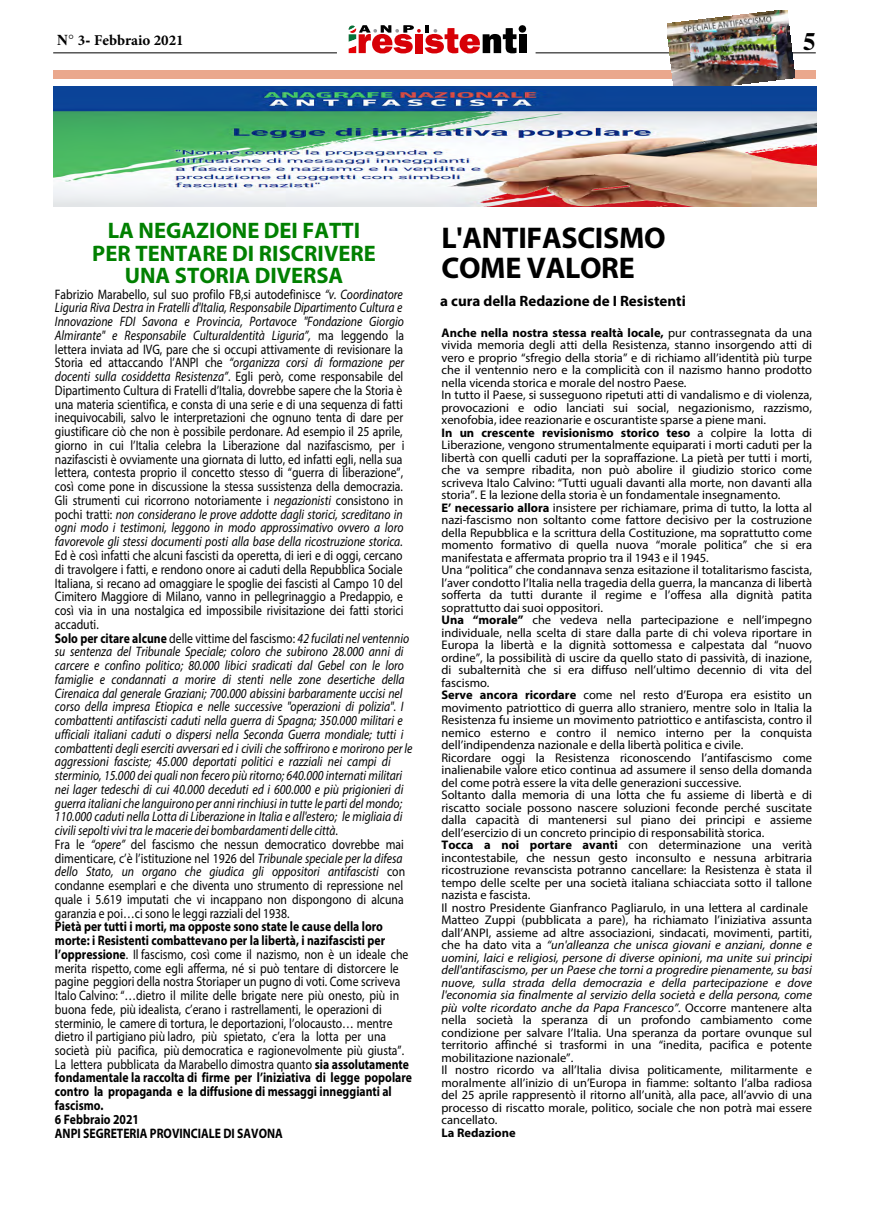
<style>
.page{position:relative;width:869px;height:1223px;background:#fff}
.page>*{position:absolute;margin:0;border:0;box-sizing:border-box;transform-origin:0 0}
.t1{font:700 30px/30px "Myriad Pro";letter-spacing:-.01em;color:#000}
.t2{font:700 25px "Times LT Std";color:#000}
.t3{font:700 22.5px/22.5px "Myriad Pro";color:#008000;text-align:center}
.t4{font:700 15px "Myriad Pro";color:#000}
.t5{font:700 15px "Minion Pro";color:#000}
.t6{font:13.75px/13.8px "Myriad Pro";color:#000;scale:.85 1}
.t7{font:italic 13.75px/13.8px "Myriad Pro";color:#000;scale:.85 1}
.t8{font:12.5px/12.5px "Myriad Pro";color:#000}
.t9{font:700 12.5px "Myriad Pro";color:#000}
.s1{font-family:"Times LT Std"}
.s2{font-style:italic}
.s3{font-style:normal}
.s4{font-weight:700;font-style:normal}
.s5{font-weight:700}
</style>
<div class="page">
<hr style="left:53px;top:53px;width:284px;height:1px;background:#000">
<hr style="left:535px;top:53px;width:280px;height:1px;background:#000">
<div style="left:53px;top:71px;width:762px;height:8px;background:#eaa88d"></div>
<div style="left:518px;top:34px;width:8px;height:19px;background:#000"></div>
<svg style="left:348px;top:25px;width:169px;height:29px"></svg>
<div style="left:518px;top:25px;width:8px;height:8px;background:#000;border-radius:50%"></div>
<img style="left:666px;top:10px;width:128px;height:76px">
<img style="left:53px;top:86px;width:763px;height:121px">
<p class="t5" style="left:57px;top:30px;width:128px"><span class="s1">N°</span> 3<span class="s1">-</span> Febbraio 2021</p>
<h2 class="t2" style="left:802px;top:26px;width:14px">5</h2>
<h3 class="t3" style="left:92px;top:219px;width:285px">LA NEGAZIONE DEI FATTI<br>PER TENTARE DI RISCRIVERE<br>UNA STORIA DIVERSA</h3>
<p class="t6" style="left:55px;top:287px;width:412px">Fabrizio Marabello, sul suo profilo FB,si autodefinisce <span class="s2">“v. Coordinatore Liguria Riva Destra in Fratelli d'Italia, Responsabile Dipartimento Cultura e Innovazione FDI Savona e Provincia, Portavoce "Fondazione Giorgio Almirante" e Responsabile CulturaIdentità Liguria”,</span> ma leggendo la lettera inviata ad IVG, pare che si occupi attivamente di revisionare la Storia ed attaccando l’ANPI che <span class="s2">“organizza corsi di formazione per docenti sulla cosiddetta Resistenza”</span>. Egli però, come responsabile del Dipartimento Cultura di Fratelli d’Italia, dovrebbe sapere che la Storia è una materia scientifica, e consta di una serie e di una sequenza di fatti inequivocabili, salvo le interpretazioni che ognuno tenta di dare per giustificare ciò che non è possibile perdonare. Ad esempio il 25 aprile, giorno in cui l’Italia celebra la Liberazione dal nazifascismo, per i nazifascisti è ovviamente una giornata di lutto, ed infatti egli, nella sua lettera, contesta proprio il concetto stesso di “guerra di liberazione”, così come pone in discussione la stessa sussistenza della democrazia.<br>Gli strumenti cui ricorrono notoriamente i <span class="s2">negazionisti</span> consistono in pochi tratti: <span class="s2">non considerano le prove addotte dagli storici, screditano in ogni modo i testimoni, leggono in modo approssimativo ovvero a loro favorevole gli stessi documenti posti alla base della ricostruzione storica.</span></p>
<p class="t7" style="left:55px;top:548px;width:422px"><span class="s3">Ed è così infatti che alcuni fascisti da operetta, di ieri e di oggi, cercano di travolgere i fatti, e rendono onore ai caduti della Repubblica Sociale Italiana, si recano ad omaggiare le spoglie dei fascisti al Campo 10 del Cimitero Maggiore di Milano, vanno in pellegrinaggio a Predappio, e così via in una nostalgica ed impossibile rivisitazione dei fatti storici accaduti.<br></span><span class="s4">Solo per citare alcune</span> <span class="s3">delle vittime del fascismo:</span> 42 fucilati nel ventennio su sentenza del Tribunale Speciale; coloro che subirono 28.000 anni di carcere e confino politico; 80.000 libici sradicati dal Gebel con le loro famiglie e condannati a morire di stenti nelle zone desertiche della Cirenaica dal generale Graziani; 700.000 abissini barbaramente uccisi nel corso della impresa Etiopica e nelle successive "operazioni di polizia". I combattenti antifascisti caduti nella guerra di Spagna; 350.000 militari e ufficiali italiani caduti o dispersi nella Seconda Guerra mondiale; tutti i combattenti degli eserciti avversari ed i civili che soffrirono e morirono per le aggressioni fasciste; 45.000 deportati politici e razziali nei campi di sterminio, 15.000 dei quali non fecero più ritorno; 640.000 internati militari nei lager tedeschi di cui 40.000 deceduti ed i 600.000 e più prigionieri di guerra italiani che languirono per anni rinchiusi in tutte le parti del mondo; 110.000 caduti nella Lotta di Liberazione in Italia e all'estero; le migliaia di civili sepolti vivi tra le macerie dei bombardamenti delle città<span class="s3">.<br>Fra le</span> “opere” <span class="s3">del fascismo che nessun democratico dovrebbe mai dimenticare, c’è l’istituzione nel 1926 del</span> Tribunale speciale per la difesa dello Stato, un organo che giudica gli oppositori antifascisti <span class="s3">con condanne esemplari e che diventa uno strumento di repressione nel quale i 5.619 imputati che vi incappano non dispongono di alcuna garanzia e poi…ci sono le leggi razziali del 1938.</span></p>
<p class="t6" style="left:55px;top:919px;width:421px"><span class="s5">Pietà per tutti i morti, ma opposte sono state le cause della loro morte: i Resistenti combattevano per la libertà, i nazifascisti per l’oppressione</span>. Il fascismo, così come il nazismo, non è un ideale che merita rispetto, come egli afferma, né si può tentare di distorcere le pagine peggiori della nostra Storiaper un pugno di voti. Come scriveva Italo Calvino: “…dietro il milite delle brigate nere più onesto, più in buona fede, più idealista, c’erano i rastrellamenti, le operazioni di sterminio, le camere di tortura, le deportazioni, l’olocausto… mentre dietro il partigiano più ladro, più spietato, c’era la lotta per una società più pacifica, più democratica e ragionevolmente più giusta”.<br>La lettera pubblicata da Marabello dimostra quanto <span class="s5">sia assolutamente fondamentale la raccolta di firme per l’iniziativa di legge popolare contro la propaganda e la diffusione di messaggi inneggianti al fascismo.<br>6 Febbraio 2021<br>ANPI SEGRETERIA PROVINCIALE DI SAVONA</span></p>
<h1 class="t1" style="left:441px;top:221px;width:225px">L'ANTIFASCISMO<br>COME VALORE</h1>
<p class="t4" style="left:440px;top:291px;width:247px">a cura della Redazione de I Resistenti</p>
<p class="t8" style="left:441px;top:326px;width:372px"><span class="s5">Anche nella nostra stessa realtà locale,</span> pur contrassegnata da una vivida memoria degli atti della Resistenza, stanno insorgendo atti di vero e proprio “sfregio della storia” e di richiamo all’identità più turpe che il ventennio nero e la complicità con il nazismo hanno prodotto nella vicenda storica e morale del nostro Paese.<br>In tutto il Paese, si susseguono ripetuti atti di vandalismo e di violenza, provocazioni e odio lanciati sui social, negazionismo, razzismo, xenofobia, idee reazionarie e oscurantiste sparse a piene mani.<br><span class="s5">In un crescente revisionismo storico teso</span> a colpire la lotta di Liberazione, vengono strumentalmente equiparati i morti caduti per la libertà con quelli caduti per la sopraffazione. La pietà per tutti i morti, che va sempre ribadita, non può abolire il giudizio storico come scriveva Italo Calvino: “Tutti uguali davanti alla morte, non davanti alla storia”. E la lezione della storia è un fondamentale insegnamento.<br><span class="s5">E’ necessario allora</span> insistere per richiamare, prima di tutto, la lotta al nazi-fascismo non soltanto come fattore decisivo per la costruzione della Repubblica e la scrittura della Costituzione, ma soprattutto come momento formativo di quella nuova “morale politica” che si era manifestata e affermata proprio tra il 1943 e il 1945.<br>Una “politica” che condannava senza esitazione il totalitarismo fascista, l’aver condotto l’Italia nella tragedia della guerra, la mancanza di libertà sofferta da tutti durante il regime e l’offesa alla dignità patita soprattutto dai suoi oppositori.<br><span class="s5">Una “morale”</span> che vedeva nella partecipazione e nell’impegno individuale, nella scelta di stare dalla parte di chi voleva riportare in Europa la libertà e la dignità sottomessa e calpestata dal “nuovo ordine”, la possibilità di uscire da quello stato di passività, di inazione, di subalternità che si era diffuso nell’ultimo decennio di vita del fascismo.<br><span class="s5">Serve ancora ricordare</span> come nel resto d’Europa era esistito un movimento patriottico di guerra allo straniero, mentre solo in Italia la Resistenza fu insieme un movimento patriottico e antifascista, contro il nemico esterno e contro il nemico interno per la conquista dell’indipendenza nazionale e della libertà politica e civile.<br>Ricordare oggi la Resistenza riconoscendo l’antifascismo come inalienabile valore etico continua ad assumere il senso della domanda del come potrà essere la vita delle generazioni successive.<br>Soltanto dalla memoria di una lotta che fu assieme di libertà e di riscatto sociale possono nascere soluzioni feconde perché suscitate dalla capacità di mantenersi sul piano dei principi e assieme dell’esercizio di un concreto principio di responsabilità storica.<br><span class="s5">Tocca a noi portare avanti</span> con determinazione una verità incontestabile, che nessun gesto inconsulto e nessuna arbitraria ricostruzione revanscista potranno cancellare: la Resistenza è stata il tempo delle scelte per una società italiana schiacciata sotto il tallone nazista e fascista.<br>Il nostro Presidente Gianfranco Pagliarulo, in una lettera al cardinale Matteo Zuppi (pubblicata a pare), ha richiamato l’iniziativa assunta dall’ANPI, assieme ad altre associazioni, sindacati, movimenti, partiti, che ha dato vita a <span class="s2">“un'alleanza che unisca giovani e anziani, donne e uomini, laici e religiosi, persone di diverse opinioni, ma unite sui principi dell'antifascismo, per un Paese che torni a progredire pienamente, su basi nuove, sulla strada della democrazia e della partecipazione e dove l'economia sia finalmente al servizio della società e della persona, come più volte ricordato anche da Papa Francesco”.</span> Occorre mantenere alta nella società la speranza di un profondo cambiamento come condizione per salvare l’Italia. Una speranza da portare ovunque sul territorio affinché si trasformi in una “inedita, pacifica e potente mobilitazione nazionale”.<br>Il nostro ricordo va all’Italia divisa politicamente, militarmente e moralmente all’inizio di un’Europa in fiamme: soltanto l’alba radiosa del 25 aprile rappresentò il ritorno all’unità, alla pace, all’avvio di una processo di riscatto morale, politico, sociale che non potrà mai essere cancellato.</p>
<p class="t9" style="left:441px;top:1124px;width:76px">La Redazione</p>
</div>
